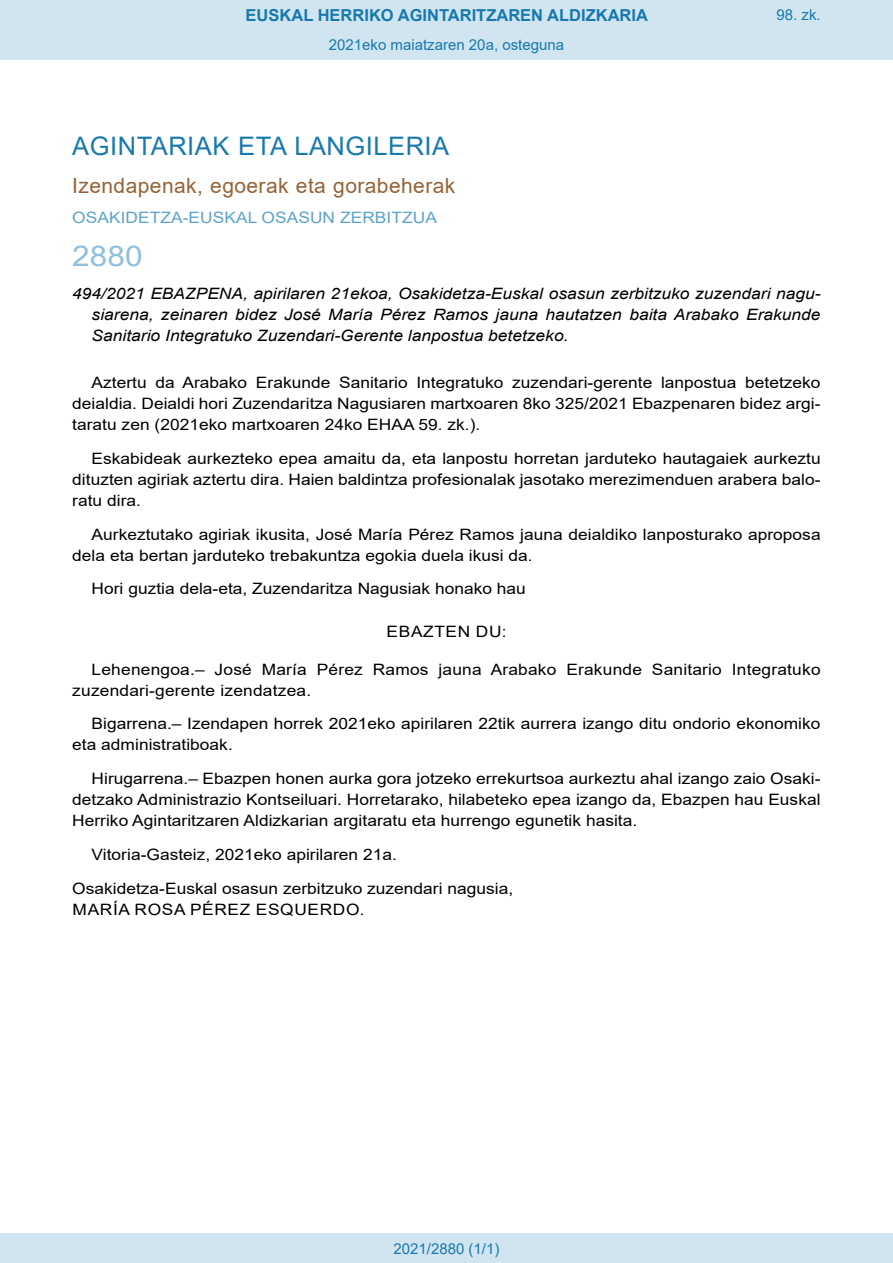
<style>
.page{position:relative;width:893px;height:1263px;background:#fff}
.page>*{position:absolute;margin:0;border:0;box-sizing:border-box;transform-origin:0 0}
.BOPVOrden{font:28.5px "Arial";color:#90c0db;scale:1.11 1}
.BOPVSeccion{font:25.5px "Arial";letter-spacing:.02em;color:#1879ad}
.BOPVSubseccion{font:21px "Arial";letter-spacing:.02em;color:#956338}
.t1{font:700 16.5px "Arial";color:#1879ad}
.BOPVDetalle{font:15.6px/21px "Arial";color:#000;text-align:justify;scale:1.11 1}
.BOPVTitulo{font:italic 15.6px/21px "Arial";color:#000;text-align:justify;scale:1.11 1}
.BOPVFirmaPuesto{font:15.6px "Arial";color:#000;scale:1.11 1}
.BOPVFirmaLugFec{font:15.6px "Arial";color:#000;scale:1.11 1}
.BOPVOrganismo{font:15.6px "Arial";letter-spacing:.005em;color:#5ea4ca;scale:1.11 1}
.BOPVFirmaNombre{font:15.6px "Arial";letter-spacing:.035em;color:#000;scale:1.11 1}
.BOPVClave{font:15.6px "Arial";letter-spacing:.035em;color:#000;scale:1.11 1}
.Paginacion_Centro{font:15px "Arial";color:#1879ad}
</style>
<div class="page">
<div style="left:0;top:0;width:893px;height:60px;background:#d0e5f0"></div>
<div style="left:0;top:1233px;width:893px;height:30px;background:#d0e5f0"></div>
<p class="t1" style="left:246px;top:3px;width:404px">EUSKAL HERRIKO AGINTARITZAREN ALDIZKARIA</p>
<p class="Paginacion_Centro" style="left:329px;top:35px;width:237px">2021eko maiatzaren 20a, osteguna</p>
<p class="Paginacion_Centro" style="left:776px;top:5px;width:46px">98. zk.</p>
<p class="BOPVSeccion" style="left:72px;top:128px;width:378px">AGINTARIAK ETA LANGILERIA</p>
<p class="BOPVSubseccion" style="left:72px;top:171px;width:385px">Izendapenak, egoerak eta gorabeherak</p>
<p class="BOPVOrganismo" style="left:72px;top:207px;width:330px">OSAKIDETZA-EUSKAL OSASUN ZERBITZUA</p>
<p class="BOPVOrden" style="left:72px;top:236px;width:65px">2880</p>
<p class="BOPVTitulo" style="left:92px;top:284px;width:658px;text-indent:-19px">494/2021 EBAZPENA, apirilaren 21ekoa, Osakidetza-Euskal osasun zerbitzuko zuzendari nagu&shy;siarena, zeinaren bidez José María Pérez Ramos jauna hautatzen baita Arabako Erakunde Sanitario Integratuko Zuzendari-Gerente lanpostua betetzeko.</p>
<p class="BOPVDetalle" style="left:72px;top:372px;width:676px;text-indent:19px">Aztertu da Arabako Erakunde Sanitario Integratuko zuzendari-gerente lanpostua betetzeko deialdia. Deialdi hori Zuzendaritza Nagusiaren martxoaren 8ko 325/2021 Ebazpenaren bidez argi&shy;taratu zen (2021eko martxoaren 24ko EHAA 59. zk.).</p>
<p class="BOPVDetalle" style="left:72px;top:448px;width:676px;text-indent:19px">Eskabideak aurkezteko epea amaitu da, eta lanpostu horretan jarduteko hautagaiek aurkeztu dituzten agiriak aztertu dira. Haien baldintza profesionalak jasotako merezimenduen arabera balo&shy;ratu dira.</p>
<p class="BOPVDetalle" style="left:72px;top:523px;width:676px;text-indent:19px">Aurkeztutako agiriak ikusita, José María Pérez Ramos jauna deialdiko lanposturako aproposa dela eta bertan jarduteko trebakuntza egokia duela ikusi da.</p>
<p class="BOPVDetalle" style="left:92px;top:578px;width:393px">Hori guztia dela-eta, Zuzendaritza Nagusiak honako hau</p>
<p class="BOPVClave" style="left:387px;top:620px;width:110px">EBAZTEN DU:</p>
<p class="BOPVDetalle" style="left:72px;top:658px;width:676px;text-indent:19px">Lehenengoa.– José María Pérez Ramos jauna Arabako Erakunde Sanitario Integratuko zuzendari-gerente izendatzea.</p>
<p class="BOPVDetalle" style="left:72px;top:713px;width:675px;text-indent:19px">Bigarrena.– Izendapen horrek 2021eko apirilaren 22tik aurrera izango ditu ondorio ekonomiko eta administratiboak.</p>
<p class="BOPVDetalle" style="left:72px;top:768px;width:676px;text-indent:19px">Hirugarrena.– Ebazpen honen aurka gora jotzeko errekurtsoa aurkeztu ahal izango zaio Osaki&shy;detzako Administrazio Kontseiluari. Horretarako, hilabeteko epea izango da, Ebazpen hau Euskal Herriko Agintaritzaren Aldizkarian argitaratu eta hurrengo egunetik hasita.</p>
<p class="BOPVFirmaLugFec" style="left:92px;top:843px;width:277px">Vitoria-Gasteiz, 2021eko apirilaren 21a.</p>
<p class="BOPVFirmaPuesto" style="left:72px;top:877px;width:399px">Osakidetza-Euskal osasun zerbitzuko zuzendari nagusia,</p>
<p class="BOPVFirmaNombre" style="left:73px;top:898px;width:265px">MARÍA ROSA PÉREZ ESQUERDO.</p>
<p class="Paginacion_Centro" style="left:393px;top:1238px;width:107px">2021/2880 (1/1)</p>
</div>
